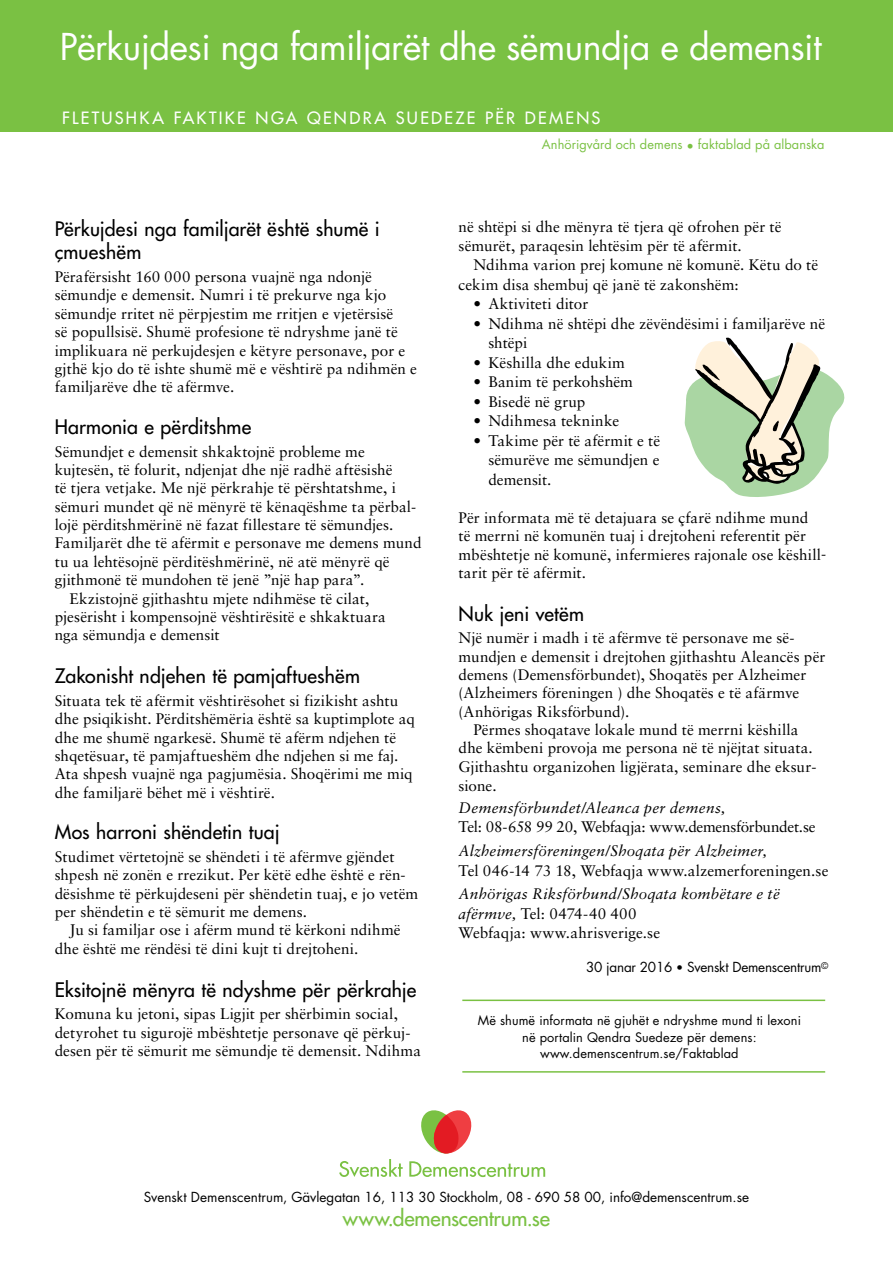
<style>
.page{position:relative;width:893px;height:1263px;background:#fff}
.page>*{position:absolute;margin:0;border:0;box-sizing:border-box;transform-origin:0 0}
.t1{font:36px "Futura";letter-spacing:-.02em;color:#fff}
.t2{font:21px "Futura";letter-spacing:-.01em;color:#7ac143}
.t3{font:19.5px/23.4px "Futura";letter-spacing:.01em;color:#000}
.t4{font:16.5px "Futura";letter-spacing:.14em;color:#fff}
.t5{font:15.3px/18.3px "Sabon";color:#000}
.t6{font:italic 15.3px/19.5px "Sabon";letter-spacing:.015em;color:#000}
.t7{font:15.3px "Sabon";letter-spacing:-.02em;color:#000}
.t8{font:13.5px "Futura";color:#000}
.t9{font:12.75px/16.5px "Futura";letter-spacing:.01em;color:#000;text-align:center}
.t10{font:12.75px "Futura";letter-spacing:.01em;color:#7ac143}
.s1{font-style:normal}
.s2{font-size:12px}
</style>
<div class="page">
<div style="left:0;top:0;width:893px;height:131px;background:#7ac143"></div>
<svg style="left:339px;top:1159px;width:64px;height:18px"></svg>
<svg style="left:409px;top:1110px;width:136px;height:67px"></svg>
<svg style="left:685px;top:337px;width:160px;height:160px"></svg>
<hr style="left:462px;top:999px;width:363px;height:2px;background:#7ac143">
<hr style="left:462px;top:1071px;width:363px;height:1px;background:#7ac143">
<h1 class="t1" style="left:60px;top:22px;width:763px">Përkujdesi nga familjarët dhe sëmundja e demensit</h1>
<p class="t4" style="left:62px;top:107px;width:540px">FLETUSHKA FAKTIKE NGA QENDRA SUEDEZE PËR DEMENS</p>
<p class="t10" style="left:542px;top:136px;width:284px">Anhörigvård och demens • faktablad på albanska</p>
<p class="t3" style="left:55px;top:217px;width:327px">Përkujdesi nga familjarët është shumë i çmueshëm</p>
<p class="t5" style="left:55px;top:267px;width:364px">Përafërsisht 160 000 persona vuajnë nga ndonjë sëmundje e demensit. Numri i të prekurve nga kjo sëmundje rritet në përpjestim me rritjen e vjetërsisë<br>së popullsisë. Shumë profesione të ndryshme janë të implikuara në perkujdesjen e këtyre personave, por e gjthë kjo do të ishte shumë më e vështirë pa ndihmën e familjarëve dhe të afërmve.</p>
<p class="t3" style="left:55px;top:415px;width:198px">Harmonia e përditshme</p>
<p class="t5" style="left:55px;top:442px;width:312px">Sëmundjet e demensit shkaktojnë probleme me</p>
<p class="t5" style="left:55px;top:460px;width:339px">kujtesën, të folurit, ndjenjat dhe një radhë aftësishë</p>
<p class="t5" style="left:55px;top:479px;width:343px">të tjera vetjake. Me një përkrahje të përshtatshme, i</p>
<p class="t5" style="left:55px;top:497px;width:363px">sëmuri mundet që në mënyrë të kënaqëshme ta përbal-</p>
<p class="t5" style="left:55px;top:515px;width:340px">lojë përditshmërinë në fazat fillestare të sëmundjes.</p>
<p class="t5" style="left:55px;top:534px;width:368px">Familjarët dhe të afërmit e personave me demens mund</p>
<p class="t5" style="left:55px;top:552px;width:337px">tu ua lehtësojnë përditëshmërinë, në atë mënyrë që</p>
<p class="t5" style="left:55px;top:570px;width:311px">gjithmonë të mundohen të jenë ”një hap para”.</p>
<p class="t5" style="left:70px;top:589px;width:301px">Ekzistojnë gjithashtu mjete ndihmëse të cilat,</p>
<p class="t5" style="left:55px;top:607px;width:333px">pjesërisht i kompensojnë vështirësitë e shkaktuara</p>
<p class="t5" style="left:55px;top:626px;width:167px">nga sëmundja e demensit</p>
<p class="t3" style="left:55px;top:664px;width:307px">Zakonisht ndjehen të pamjaftueshëm</p>
<p class="t5" style="left:55px;top:691px;width:362px">Situata tek të afërmit vështirësohet si fizikisht ashtu dhe psiqikisht. Përditshëmëria është sa kuptimplote aq dhe me shumë ngarkesë. Shumë të afërm ndjehen të shqetësuar, të pamjaftueshëm dhe ndjehen si me faj.<br>Ata shpesh vuajnë nga pagjumësia. Shoqërimi me miq dhe familjarë bëhet më i vështirë.</p>
<p class="t3" style="left:55px;top:820px;width:226px">Mos harroni shëndetin tuaj</p>
<p class="t5" style="left:55px;top:847px;width:365px">Studimet vërtetojnë se shëndeti i të afërmve gjëndet shpesh në zonën e rrezikut. Per këtë edhe është e rën&shy;dësishme të përkujdeseni për shëndetin tuaj, e jo vetëm per shëndetin e të sëmurit me demens.</p>
<p class="t5" style="left:55px;top:921px;width:347px;text-indent:15px">Ju si familjar ose i afërm mund të kërkoni ndihmë dhe është me rëndësi të dini kujt ti drejtoheni.</p>
<p class="t3" style="left:55px;top:978px;width:363px">Eksitojnë mënyra të ndyshme për përkrahje</p>
<p class="t5" style="left:55px;top:1005px;width:368px">Komuna ku jetoni, sipas Ligjit per shërbimin social, detyrohet tu sigurojë mbështetje personave që përkuj&shy;desen për të sëmurit me sëmundje të demensit. Ndihma</p>
<p class="t5" style="left:459px;top:218px;width:324px">në shtëpi si dhe mënyra të tjera që ofrohen për të sëmurët, paraqesin lehtësim për të afërmit.</p>
<p class="t5" style="left:459px;top:255px;width:361px;line-height:19.5px;text-indent:15px">Ndihma varion prej komune në komunë. Këtu do të cekim disa shembuj që janë të zakonshëm:</p>
<p class="t5" style="left:473px;top:295px;width:116px">• Aktiviteti ditor</p>
<p class="t5" style="left:488px;top:314px;width:338px;line-height:19.5px;text-indent:-15px">• Ndihma në shtëpi dhe zëvëndësimi i familjarëve në shtëpi</p>
<p class="t5" style="left:473px;top:353px;width:153px">• Këshilla dhe edukim</p>
<p class="t5" style="left:473px;top:373px;width:161px">• Banim të perkohshëm</p>
<p class="t5" style="left:473px;top:392px;width:113px">• Bisedë në grup</p>
<p class="t5" style="left:473px;top:412px;width:147px">• Ndihmesa tekninke</p>
<p class="t5" style="left:488px;top:431px;width:173px;line-height:19.5px;text-align:justify;text-indent:-15px">• Takime për të afërmit e të sëmurëve me sëmundjen e demensit.</p>
<p class="t5" style="left:459px;top:508px;width:369px">Për informata më të detajuara se çfarë ndihme mund<br>të merrni në komunën tuaj i drejtoheni referentit për mbështetje në komunë, infermieres rajonale ose këshill&shy;tarit për të afërmit.</p>
<p class="t3" style="left:459px;top:602px;width:127px">Nuk jeni vetëm</p>
<p class="t5" style="left:459px;top:629px;width:338px">Një numër i madh i të afërmve të personave me së-</p>
<p class="t5" style="left:459px;top:647px;width:368px">mundjen e demensit i drejtohen gjithashtu Aleancës për</p>
<p class="t5" style="left:459px;top:665px;width:349px">demens (Demensförbundet), Shoqatës per Alzheimer</p>
<p class="t5" style="left:459px;top:684px;width:342px">(Alzheimers föreningen ) dhe Shoqatës e të afärmve</p>
<p class="t5" style="left:459px;top:702px;width:172px">(Anhörigas Riksförbund).</p>
<p class="t5" style="left:473px;top:720px;width:327px">Përmes shoqatave lokale mund të merrni këshilla</p>
<p class="t5" style="left:459px;top:739px;width:356px">dhe këmbeni provoja me persona në të njëjtat situata.</p>
<p class="t5" style="left:459px;top:757px;width:360px">Gjithashtu organizohen ligjërata, seminare dhe eksur-</p>
<p class="t5" style="left:459px;top:777px;width:40px">sione.</p>
<p class="t6" style="left:459px;top:798px;width:268px">Demensförbundet/Aleanca per demens,</p>
<p class="t7" style="left:459px;top:818px;width:359px">Tel: 08-658 99 20, Webfaqja: www.demensförbundet.se</p>
<p class="t6" style="left:459px;top:841px;width:310px">Alzheimersföreningen/Shoqata për Alzheimer,</p>
<p class="t5" style="left:459px;top:861px;width:371px">Tel 046-14 73 18, Webfaqja www.alzemerforeningen.se</p>
<p class="t6" style="left:459px;top:884px;width:323px">Anhörigas Riksförbund/Shoqata kombëtare e të afërmve, <span class="s1">Tel: 0474-40 400<br>Webfaqja: www.ahrisverige.se</span></p>
<p class="t8" style="left:586px;top:957px;width:244px">30 janar 2016 <span class="s2">•</span> Svenskt Demenscentrum<sup>©</sup></p>
<p class="t9" style="left:478px;top:1012px;width:325px">Më shumë informata në gjuhët e ndryshme mund ti lexoni në portalin Qendra Suedeze për demens: www.demenscentrum.se/Faktablad</p>
<p class="t8" style="left:144px;top:1188px;width:607px">Svenskt Demenscentrum, Gävlegatan 16, 113 30 Stockholm, 08 - 690 58 00, info@demenscentrum.se</p>
<h2 class="t2" style="left:343px;top:1205px;width:209px">www.demenscentrum.se</h2>
</div>
